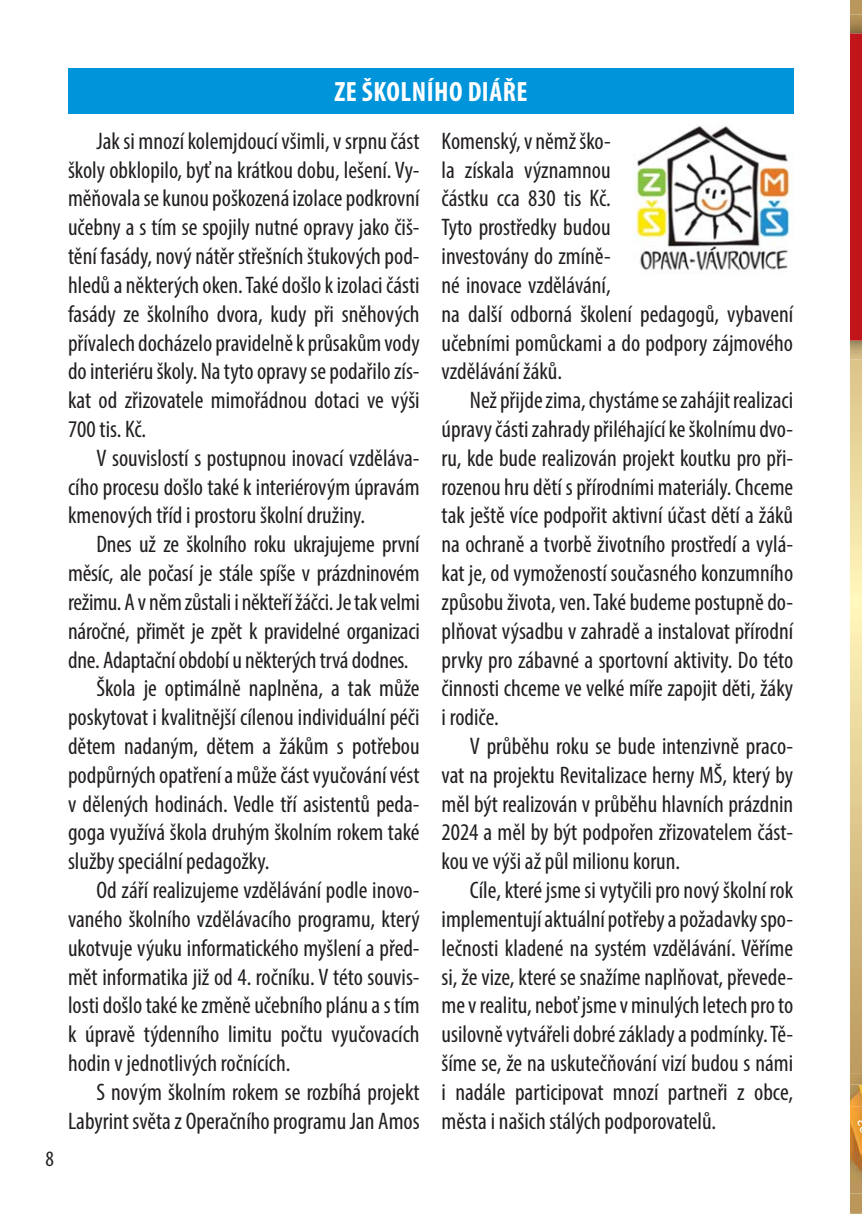
<style>
.page{position:relative;width:862px;height:1214px;background:#fff}
.page>*{position:absolute;margin:0;border:0;box-sizing:border-box;transform-origin:0 0}
.t1{font:700 condensed 28px "Myriad Pro";letter-spacing:.02em;color:#fff}
.t2{font:condensed 24px/28.8px "Myriad Pro";color:#231f20;text-align:justify}
.t3{font:condensed 22px "Myriad Pro";color:#231f20}
</style>
<div class="page">
<div style="left:68px;top:68px;width:726px;height:45px;background:#0095da"></div>
<img style="left:633px;top:126px;width:160px;height:145px">
<img style="left:850px;top:1072px;width:12px;height:141px">
<img style="left:850px;top:1084px;width:12px;height:128px">
<img style="left:850px;top:1106px;width:12px;height:87px">
<svg style="left:850px;top:0;width:12px;height:1072px;background:#d6966e"></svg>
<p class="t3" style="left:45px;top:1150px;width:10px">8</p>
<p class="t1" style="left:334px;top:75px;width:195px">ZE ŠKOLNÍHO DIÁŘE</p>
<p class="t2" style="left:68px;top:129px;width:353px;text-indent:28px">Jak si mnozí kolemjdoucí všimli, v srpnu část školy obklopilo, byť na krátkou dobu, lešení. Vy&shy;měňovala se kunou poškozená izolace podkrovní učebny a s tím se spojily nutné opravy jako čiš&shy;tění fasády, nový nátěr střešních štukových pod&shy;hledů a některých oken. Také došlo k izolaci části fasády ze školního dvora, kudy při sněhových přívalech docházelo pravidelně k průsakům vody do interiéru školy. Na tyto opravy se podařilo zís&shy;kat od zřizovatele mimořádnou dotaci ve výši 700 tis. Kč.</p>
<p class="t2" style="left:68px;top:446px;width:353px;text-indent:28px">V souvislostí s postupnou inovací vzděláva&shy;cího procesu došlo také k interiérovým úpravám kmenových tříd i prostoru školní družiny.</p>
<p class="t2" style="left:96px;top:532px;width:325px">Dnes už ze školního roku ukrajujeme první</p>
<p class="t2" style="left:68px;top:561px;width:353px">měsíc, ale počasí je stále spíše v prázdninovém</p>
<p class="t2" style="left:68px;top:590px;width:353px">režimu. A v něm zůstali i někteří žáčci. Je tak velmi</p>
<p class="t2" style="left:68px;top:618px;width:353px">náročné, přimět je zpět k pravidelné organizaci</p>
<p class="t2" style="left:68px;top:647px;width:342px">dne. Adaptační období u některých trvá dodnes.</p>
<p class="t2" style="left:96px;top:676px;width:325px">Škola je optimálně naplněna, a tak může</p>
<p class="t2" style="left:68px;top:705px;width:353px">poskytovat i kvalitnější cílenou individuální péči</p>
<p class="t2" style="left:68px;top:734px;width:353px">dětem nadaným, dětem a žákům s potřebou</p>
<p class="t2" style="left:68px;top:762px;width:353px">podpůrných opatření a může část vyučování vést</p>
<p class="t2" style="left:68px;top:791px;width:353px">v dělených hodinách. Vedle tří asistentů peda-</p>
<p class="t2" style="left:68px;top:820px;width:353px">goga využívá škola druhým školním rokem také</p>
<p class="t2" style="left:68px;top:849px;width:203px">služby speciální pedagožky.</p>
<p class="t2" style="left:96px;top:878px;width:325px">Od září realizujeme vzdělávání podle inovo-</p>
<p class="t2" style="left:68px;top:906px;width:353px">vaného školního vzdělávacího programu, který</p>
<p class="t2" style="left:68px;top:935px;width:353px">ukotvuje výuku informatického myšlení a před-</p>
<p class="t2" style="left:68px;top:964px;width:353px">mět informatika již od 4. ročníku. V této souvis-</p>
<p class="t2" style="left:68px;top:993px;width:353px">losti došlo také ke změně učebního plánu a s tím</p>
<p class="t2" style="left:68px;top:1022px;width:353px">k úpravě týdenního limitu počtu vyučovacích</p>
<p class="t2" style="left:68px;top:1050px;width:224px">hodin v jednotlivých ročnících.</p>
<p class="t2" style="left:96px;top:1079px;width:325px">S novým školním rokem se rozbíhá projekt</p>
<p class="t2" style="left:68px;top:1108px;width:353px">Labyrint světa z Operačního programu Jan Amos</p>
<p class="t2" style="left:441px;top:129px;width:353px;text-align:left">Komenský, v němž ško-<br>la získala významnou<br>částku cca 830 tis Kč.<br>Tyto prostředky budou<br>investovány do zmíně-<br>né inovace vzdělávání,<br>na další odborná školení pedagogů, vybavení učebními pomůckami a do podpory zájmového vzdělávání žáků.</p>
<p class="t2" style="left:441px;top:388px;width:353px;text-indent:28px">Než přijde zima, chystáme se zahájit realizaci úpravy části zahrady přiléhající ke školnímu dvo&shy;ru, kde bude realizován projekt koutku pro při&shy;rozenou hru dětí s přírodními materiály. Chceme tak ještě více podpořit aktivní účast dětí a žáků na ochraně a tvorbě životního prostředí a vylá&shy;kat je, od vymožeností současného konzumního způsobu života, ven. Také budeme postupně do&shy;plňovat výsadbu v zahradě a instalovat přírodní prvky pro zábavné a sportovní aktivity. Do této činnosti chceme ve velké míře zapojit děti, žáky i rodiče.</p>
<p class="t2" style="left:441px;top:734px;width:353px;text-indent:28px">V průběhu roku se bude intenzivně praco&shy;vat na projektu Revitalizace herny MŠ, který by měl být realizován v průběhu hlavních prázdnin 2024 a měl by být podpořen zřizovatelem část&shy;kou ve výši až půl milionu korun.</p>
<p class="t2" style="left:441px;top:878px;width:353px;text-indent:28px">Cíle, které jsme si vytyčili pro nový školní rok implementují aktuální potřeby a požadavky spo&shy;lečnosti kladené na systém vzdělávání. Věříme si, že vize, které se snažíme naplňovat, převede&shy;me v realitu, neboť jsme v minulých letech pro to usilovně vytvářeli dobré základy a podmínky. Tě&shy;šíme se, že na uskutečňování vizí budou s námi i nadále participovat mnozí partneři z obce, města i našich stálých podporovatelů.</p>
</div>
